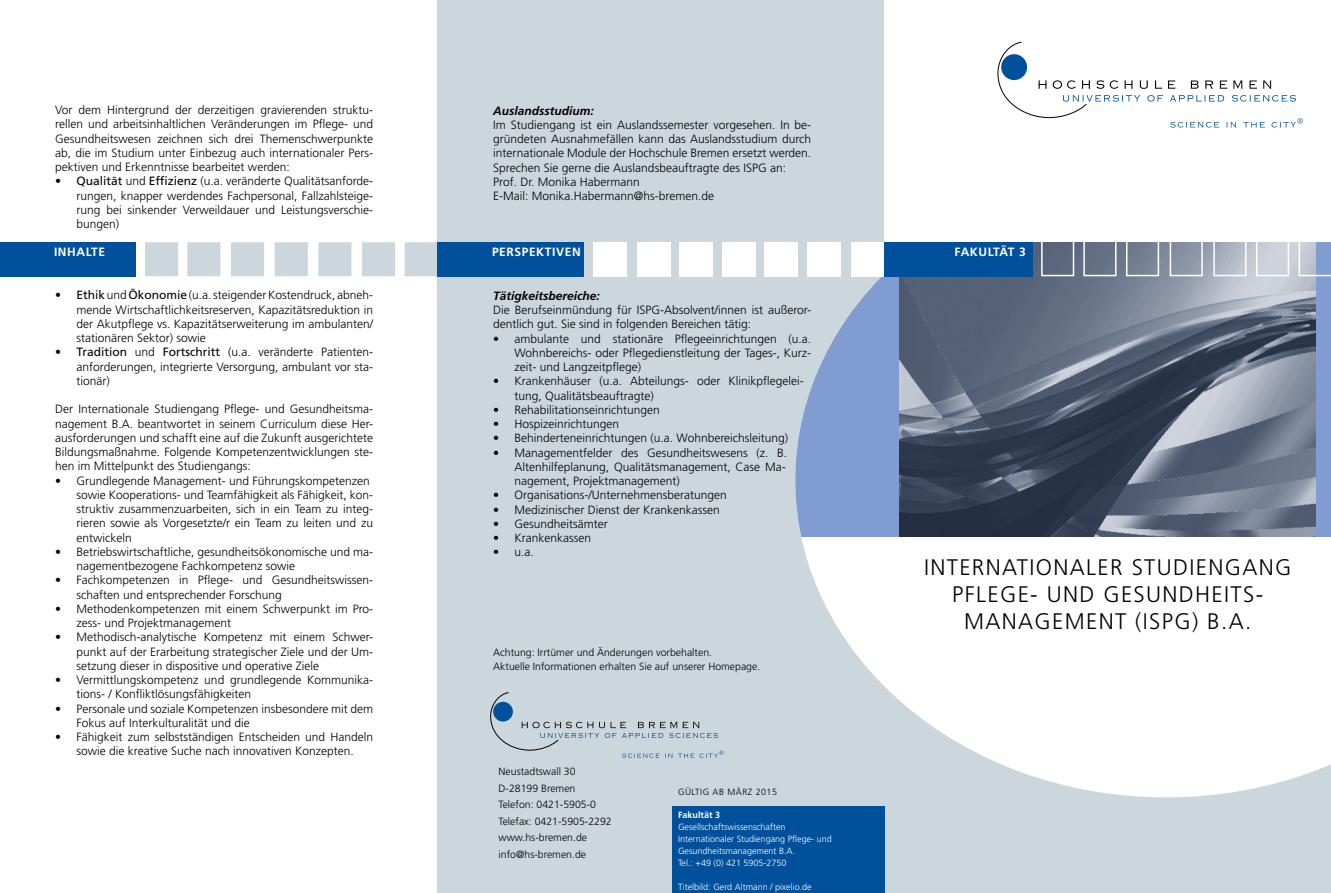
<style>
.page{position:relative;width:1331px;height:893px;background:#fff}
.page>*{position:absolute;margin:0;border:0;box-sizing:border-box;transform-origin:0 0}
.t1{font:300 22.5px/27px "Frutiger LT Std";letter-spacing:.06em;color:#000;text-align:center}
.t2{font:300 12px/14.2px "Frutiger LT Std";color:#000}
.t3{font:italic 700 12px "Frutiger LT Std";color:#000}
.t4{font:700 12px "Frutiger LT Std";letter-spacing:.05em;color:#fff}
.t5{font:700 12px "Frutiger LT Std";letter-spacing:.02em;color:#fff}
.t6{font:300 10.5px/16.5px "Frutiger LT Std";color:#000}
.t7{font:300 9px/12px "Frutiger LT Std";color:#fff}
.t8{font:300 9px "Frutiger LT Std";letter-spacing:.05em;color:#000}
.t9{font:700 9px "Frutiger LT Std";color:#fff}
.s1{font-weight:400}
</style>
<div class="page">
<div style="left:438px;top:0;width:893px;height:893px;background:#ccd7dd"></div>
<svg style="left:801px;top:536px;width:530px;height:261px;fill:#fff"></svg>
<svg style="left:795px;top:242px;width:536px;height:294px;fill:#819cd0"></svg>
<svg style="left:490px;top:692px;width:233px;height:66px"></svg>
<div style="left:672px;top:807px;width:212px;height:86px;background:#00509b"></div>
<div style="left:884px;top:0;width:447px;height:242px;background:#fff"></div>
<svg style="left:997px;top:41px;width:306px;height:87px"></svg>
<div style="left:145px;top:242px;width:33px;height:34px;background:#ccd7dd"></div>
<div style="left:187px;top:242px;width:33px;height:34px;background:#ccd7dd;border:2px solid #ccd7dd"></div>
<div style="left:231px;top:242px;width:33px;height:34px;background:#ccd7dd"></div>
<div style="left:275px;top:242px;width:33px;height:34px;background:#ccd7dd"></div>
<div style="left:318px;top:242px;width:33px;height:34px;background:#ccd7dd;border:2px solid #ccd7dd"></div>
<div style="left:362px;top:242px;width:33px;height:34px;background:#ccd7dd"></div>
<div style="left:405px;top:242px;width:33px;height:34px;background:#ccd7dd;border:2px solid #ccd7dd"></div>
<div style="left:594px;top:242px;width:33px;height:34px;background:#fff"></div>
<div style="left:637px;top:242px;width:33px;height:34px;background:#fff"></div>
<div style="left:679px;top:242px;width:34px;height:34px;background:#fff"></div>
<div style="left:722px;top:242px;width:33px;height:34px;background:#fff"></div>
<div style="left:764px;top:242px;width:34px;height:34px;background:#fff"></div>
<div style="left:807px;top:242px;width:33px;height:34px;background:#fff"></div>
<div style="left:851px;top:242px;width:33px;height:34px;background:#fff"></div>
<img style="left:900px;top:242px;width:416px;height:294px">
<div style="left:1041px;top:240px;width:33px;height:36px;border:2px solid #fff"></div>
<div style="left:1083px;top:240px;width:33px;height:36px;border:2px solid #fff"></div>
<div style="left:1126px;top:240px;width:33px;height:36px;border:2px solid #fff"></div>
<div style="left:1170px;top:240px;width:33px;height:36px;border:2px solid #fff"></div>
<div style="left:1213px;top:240px;width:33px;height:36px;border:2px solid #fff"></div>
<div style="left:1256px;top:240px;width:33px;height:36px;border:2px solid #fff"></div>
<svg style="left:1298px;top:242px;width:33px;height:34px"></svg>
<div style="left:438px;top:242px;width:146px;height:34px;background:#00509b"></div>
<div style="left:0;top:242px;width:135px;height:34px;background:#00509b"></div>
<div style="left:884px;top:242px;width:148px;height:34px;background:#00509b"></div>
<p class="t2" style="left:55px;top:103px;width:319px;text-align:justify">Vor dem Hintergrund der derzeitigen gravierenden struktu&shy;rellen und arbeitsinhaltlichen Veränderungen im Pflege- und Gesundheitswesen zeichnen sich drei Themenschwerpunkte ab, die im Studium unter Einbezug auch internationaler Pers&shy;pektiven und Erkenntnisse bearbeitet werden:</p>
<p class="t2" style="left:77px;top:174px;width:298px;text-align:justify;text-indent:-21px">• <span class="s1">Qualität</span> und <span class="s1">Effizienz</span> (u.a. veränderte Qualitätsanforde&shy;rungen, knapper werdendes Fachpersonal, Fallzahlsteige&shy;rung bei sinkender Verweildauer und Leistungsverschie&shy;bungen)</p>
<p class="t3" style="left:493px;top:103px;width:102px">Auslandsstudium:</p>
<p class="t2" style="left:493px;top:118px;width:319px">Im Studiengang ist ein Auslandssemester vorgesehen. In be&shy;gründeten Ausnahmefällen kann das Auslandsstudium durch internationale Module der Hochschule Bremen ersetzt werden.<br>Sprechen Sie gerne die Auslandsbeauftragte des ISPG an:<br>Prof. Dr. Monika Habermann<br>E-Mail: Monika.Habermann@hs-bremen.de</p>
<p class="t4" style="left:54px;top:244px;width:53px">INHALTE</p>
<p class="t4" style="left:492px;top:244px;width:90px">PERSPEKTIVEN</p>
<p class="t5" style="left:954px;top:244px;width:73px">FAKULTÄT 3</p>
<p class="t2" style="left:77px;top:288px;width:298px;text-align:justify;text-indent:-21px">• <span class="s1">Ethik</span> und <span class="s1">Ökonomie</span> (u.a. steigender Kostendruck, abneh&shy;mende Wirtschaftlichkeitsreserven, Kapazitätsreduktion in der Akutpflege vs. Kapazitätserweiterung im ambulanten/ stationären Sektor) sowie</p>
<p class="t2" style="left:77px;top:345px;width:298px;text-align:justify;text-indent:-21px">• <span class="s1">Tradition</span> und <span class="s1">Fortschritt</span> (u.a. veränderte Patienten&shy;anforderungen, integrierte Versorgung, ambulant vor sta&shy;tionär)</p>
<p class="t2" style="left:55px;top:402px;width:319px;text-align:justify">Der Internationale Studiengang Pflege- und Gesundheitsma&shy;nagement B.A. beantwortet in seinem Curriculum diese Her&shy;ausforderungen und schafft eine auf die Zukunft ausgerichtete Bildungsmaßnahme. Folgende Kompetenzentwicklungen ste&shy;hen im Mittelpunkt des Studiengangs:</p>
<p class="t2" style="left:77px;top:474px;width:298px;text-indent:-21px">• Grundlegende Management- und Führungskompetenzen sowie Kooperations- und Teamfähigkeit als Fähigkeit, kon&shy;struktiv zusammenzuarbeiten, sich in ein Team zu integ&shy;rieren sowie als Vorgesetzte/r ein Team zu leiten und zu entwickeln</p>
<p class="t2" style="left:77px;top:545px;width:298px;text-indent:-21px">• Betriebswirtschaftliche, gesundheitsökonomische und ma&shy;nagementbezogene Fachkompetenz sowie</p>
<p class="t2" style="left:77px;top:573px;width:298px;text-indent:-21px">• Fachkompetenzen in Pflege- und Gesundheitswissen&shy;schaften und entsprechender Forschung</p>
<p class="t2" style="left:77px;top:602px;width:298px;text-indent:-21px">• Methodenkompetenzen mit einem Schwerpunkt im Pro&shy;zess- und Projektmanagement</p>
<p class="t2" style="left:77px;top:630px;width:298px;text-align:justify;text-indent:-21px">• Methodisch-analytische Kompetenz mit einem Schwer&shy;punkt auf der Erarbeitung strategischer Ziele und der Um&shy;setzung dieser in dispositive und operative Ziele</p>
<p class="t2" style="left:77px;top:673px;width:298px;text-indent:-21px">• Vermittlungskompetenz und grundlegende Kommunika&shy;tions- / Konfliktlösungsfähigkeiten</p>
<p class="t2" style="left:77px;top:701px;width:298px;text-indent:-21px">• Personale und soziale Kompetenzen insbesondere mit dem<br>Fokus auf Interkulturalität und die</p>
<p class="t2" style="left:55px;top:730px;width:319px;text-align:center">• Fähigkeit zum selbstständigen Entscheiden und Handeln sowie die kreative Suche nach innovativen Konzepten.</p>
<p class="t3" style="left:493px;top:289px;width:108px">Tätigkeitsbereiche:</p>
<p class="t2" style="left:493px;top:303px;width:319px">Die Berufseinmündung für ISPG-Absolvent/innen ist außeror&shy;dentlich gut. Sie sind in folgenden Bereichen tätig:</p>
<p class="t2" style="left:514px;top:332px;width:298px;text-align:justify;text-indent:-21px">• ambulante und stationäre Pflegeeinrichtungen (u.a.<br>Wohnbereichs- oder Pflegedienstleitung der Tages-, Kurz&shy;zeit- und Langzeitpflege)</p>
<p class="t2" style="left:514px;top:374px;width:291px;text-indent:-21px">• Krankenhäuser (u.a. Abteilungs- oder Klinikpflegelei&shy;tung, Qualitätsbeauftragte)</p>
<p class="t2" style="left:493px;top:403px;width:168px">• Rehabilitationseinrichtungen</p>
<p class="t2" style="left:493px;top:417px;width:127px">• Hospizeinrichtungen</p>
<p class="t2" style="left:493px;top:431px;width:296px">• Behinderteneinrichtungen (u.a. Wohnbereichsleitung)</p>
<p class="t2" style="left:514px;top:445px;width:274px;text-indent:-21px">• Managementfelder des Gesundheitswesens (z. B.<br>Altenhilfeplanung, Qualitätsmanagement, Case Ma&shy;nagement, Projektmanagement)</p>
<p class="t2" style="left:493px;top:488px;width:235px">• Organisations-/Unternehmensberatungen</p>
<p class="t2" style="left:493px;top:502px;width:228px">• Medizinischer Dienst der Krankenkassen</p>
<p class="t2" style="left:493px;top:517px;width:116px">• Gesundheitsämter</p>
<p class="t2" style="left:493px;top:531px;width:99px">• Krankenkassen</p>
<p class="t2" style="left:493px;top:545px;width:42px">• u.a.</p>
<p class="t6" style="left:493px;top:646px;width:269px;line-height:14.2px">Achtung: Irrtümer und Änderungen vorbehalten.<br>Aktuelle Informationen erhalten Sie auf unserer Homepage.</p>
<p class="t6" style="left:499px;top:764px;width:115px">Neustadtswall 30<br>D-28199 Bremen<br>Telefon: 0421-5905-0<br>Telefax: 0421-5905-2292 www.hs-bremen.de info@hs-bremen.de</p>
<p class="t8" style="left:678px;top:786px;width:100px">GÜLTIG AB MÄRZ 2015</p>
<p class="t9" style="left:678px;top:809px;width:44px">Fakultät 3</p>
<p class="t7" style="left:678px;top:821px;width:155px">Gesellschaftswissenschaften<br>Internationaler Studiengang Pflege- und<br>Gesundheitsmanagement B.A.<br>Tel.: +49 (0) 421 5905-2750</p>
<p class="t7" style="left:678px;top:881px;width:135px">Titelbild: Gerd Altmann / pixelio.de</p>
<h1 class="t1" style="left:924px;top:554px;width:369px">INTERNATIONALER STUDIENGANG<br>PFLEGE- UND GESUNDHEITS-<br>MANAGEMENT (ISPG) B.A.</h1>
</div>
